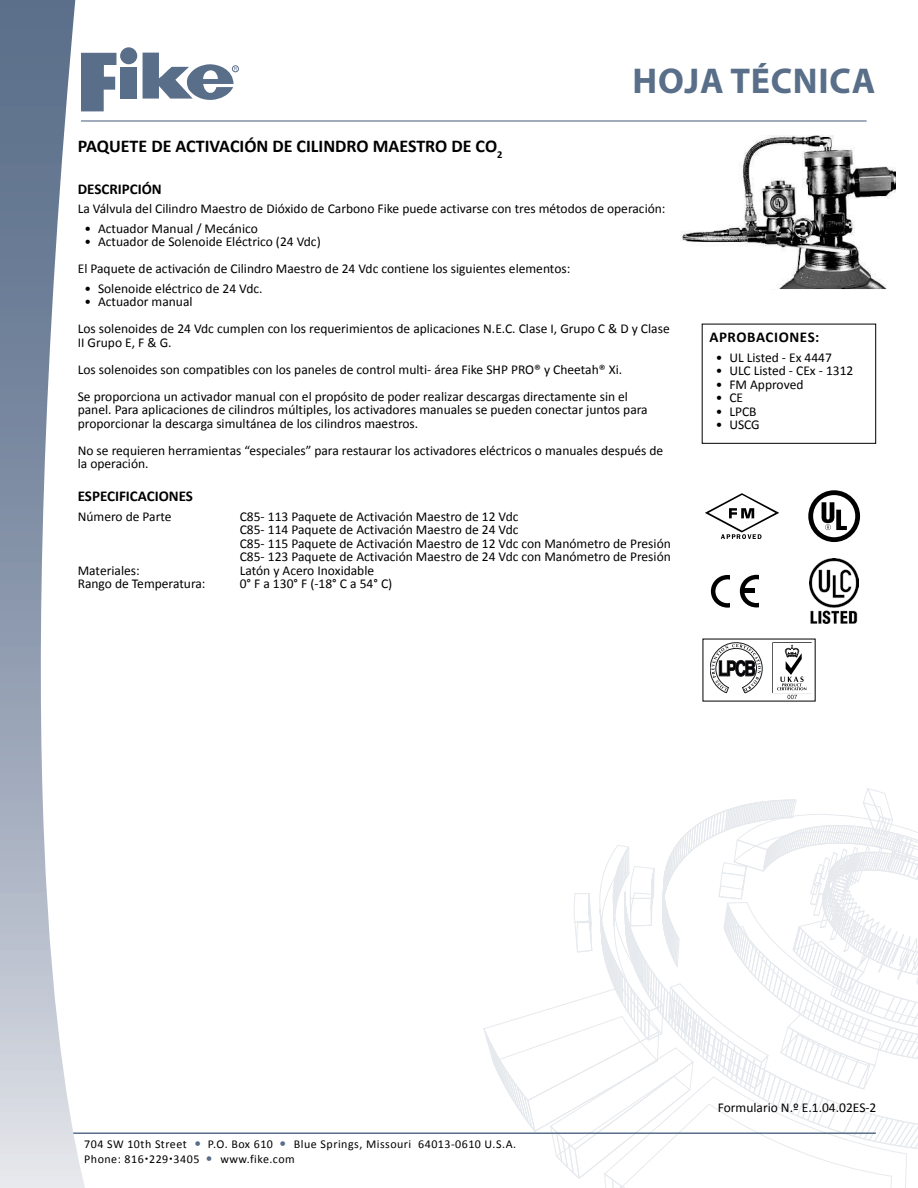
<style>
.page{position:relative;width:918px;height:1188px;background:#fff}
.page>*{position:absolute;margin:0;border:0;box-sizing:border-box;transform-origin:0 0}
.t1{font:700 36px "Myriad Pro";letter-spacing:.02em;color:#596e89}
.t2{font:700 18px "Calibri";color:#000}
.t3{font:700 15px "Calibri";color:#000}
.t4{font:700 15px "Calibri";letter-spacing:.04em;color:#000}
.t5{font:13.5px/13.5px "Calibri";color:#000}
.t6{font:12px "Calibri";letter-spacing:.04em;color:#000}
</style>
<div class="page">
<svg style="left:483px;top:788px;width:435px;height:400px"></svg>
<svg style="left:121px;top:60px;width:15px;height:5px"></svg>
<div style="left:120px;top:39px;width:18px;height:18px;border:1px solid #fff;border-radius:50%"></div>
<div style="left:232px;top:58px;width:7px;height:6px;border:1px solid #fff;border-radius:50%"></div>
<hr style="left:54px;top:1132px;width:822px;height:2px;background:#596e89">
<img style="left:0;top:0;width:89px;height:1188px">
<hr style="left:81px;top:120px;width:786px;height:2px;background:#596e89">
<svg style="left:143px;top:52px;width:94px;height:48px"></svg>
<svg style="left:81px;top:45px;width:35px;height:66px"></svg>
<div style="left:120px;top:67px;width:16px;height:32px;background:#596e89"></div>
<div style="left:120px;top:47px;width:17px;height:17px;background:#596e89;border-radius:50%"></div>
<div style="left:232px;top:66px;width:7px;height:6px;border:1px solid #596e89;border-radius:50%"></div>
<div style="left:702px;top:324px;width:174px;height:120px;border:1px solid #000"></div>
<img style="left:680px;top:135px;width:215px;height:154px">
<svg style="left:705px;top:493px;width:74px;height:46px"></svg>
<svg style="left:808px;top:490px;width:52px;height:52px"></svg>
<svg style="left:711px;top:575px;width:19px;height:33px"></svg>
<svg style="left:740px;top:575px;width:19px;height:32px"></svg>
<img style="left:810px;top:559px;width:49px;height:65px">
<svg style="left:710px;top:643px;width:52px;height:51px"></svg>
<svg style="left:772px;top:642px;width:40px;height:51px"></svg>
<div style="left:773px;top:643px;width:38px;height:49px;background:#fff"></div>
<svg style="left:777px;top:645px;width:29px;height:54px"></svg>
<h1 class="t1" style="left:633px;top:58px;width:244px">HOJA TÉCNICA</h1>
<h2 class="t2" style="left:78px;top:134px;width:426px">PAQUETE DE ACTIVACIÓN DE CILINDRO MAESTRO DE CO<sub>2</sub></h2>
<p class="t3" style="left:78px;top:179px;width:86px">DESCRIPCIÓN</p>
<p class="t5" style="left:78px;top:202px;width:589px">La Válvula del Cilindro Maestro de Dióxido de Carbono Fike puede activarse con tres métodos de operación:</p>
<p class="t5" style="left:85px;top:222px;width:175px">• Actuador Manual / Mecánico</p>
<p class="t5" style="left:78px;top:228px;width:494px;line-height:27px;text-indent:7px">• Actuador de Solenoide Eléctrico (24 Vdc)<br>El Paquete de activación de Cilindro Maestro de 24 Vdc contiene los siguientes elementos:</p>
<p class="t5" style="left:85px;top:282px;width:180px">• Solenoide eléctrico de 24 Vdc.</p>
<p class="t5" style="left:78px;top:288px;width:593px;line-height:27px;text-indent:7px">• Actuador manual<br>Los solenoides de 24 Vdc cumplen con los requerimientos de aplicaciones N.E.C. Clase I, Grupo C &amp; D y Clase</p>
<p class="t5" style="left:78px;top:329px;width:552px;line-height:27px">II Grupo E, F &amp; G.<br>Los solenoides son compatibles con los paneles de control multi- área Fike SHP PRO® y Cheetah® Xi.<br>Se proporciona un activador manual con el propósito de poder realizar descargas directamente sin el</p>
<p class="t5" style="left:78px;top:403px;width:571px">panel. Para aplicaciones de cilindros múltiples, los activadores manuales se pueden conectar juntos para proporcionar la descarga simultánea de los cilindros maestros.</p>
<p class="t5" style="left:78px;top:444px;width:587px">No se requieren herramientas “especiales” para restaurar los activadores eléctricos o manuales después de la operación.</p>
<p class="t3" style="left:78px;top:487px;width:117px">ESPECIFICACIONES</p>
<p class="t5" style="left:78px;top:510px;width:95px">Número de Parte</p>
<p class="t5" style="left:240px;top:510px;width:433px">C85- 113 Paquete de Activación Maestro de 12 Vdc<br>C85- 114 Paquete de Activación Maestro de 24 Vdc<br>C85- 115 Paquete de Activación Maestro de 12 Vdc con Manómetro de Presión C85- 123 Paquete de Activación Maestro de 24 Vdc con Manómetro de Presión</p>
<p class="t5" style="left:78px;top:564px;width:63px">Materiales:</p>
<p class="t5" style="left:240px;top:564px;width:136px">Latón y Acero Inoxidable</p>
<p class="t5" style="left:78px;top:577px;width:129px">Rango de Temperatura:</p>
<p class="t5" style="left:240px;top:577px;width:154px">0° F a 130° F (-18° C a 54° C)</p>
<p class="t4" style="left:709px;top:328px;width:111px">APROBACIONES:</p>
<p class="t5" style="left:716px;top:351px;width:118px">• UL Listed - Ex 4447</p>
<p class="t5" style="left:716px;top:364px;width:139px">• ULC Listed - CEx - 1312</p>
<p class="t5" style="left:716px;top:378px;width:89px">• FM Approved</p>
<p class="t5" style="left:716px;top:391px;width:29px">• CE</p>
<p class="t5" style="left:716px;top:405px;width:42px">• LPCB</p>
<p class="t5" style="left:716px;top:418px;width:45px">• USCG</p>
<p class="t6" style="left:84px;top:1137px;width:104px">704 SW 10th Street</p>
<p class="t6" style="left:208px;top:1137px;width:67px">P.O. Box 610</p>
<p class="t6" style="left:294px;top:1137px;width:224px">Blue Springs, Missouri 64013-0610 U.S.A.</p>
<p class="t6" style="left:84px;top:1151px;width:117px">Phone: 816 229 3405</p>
<p class="t6" style="left:220px;top:1151px;width:76px">www.fike.com</p>
<p class="t5" style="left:718px;top:1100px;width:160px">Formulario N.º E.1.04.02ES-2</p>
</div>
